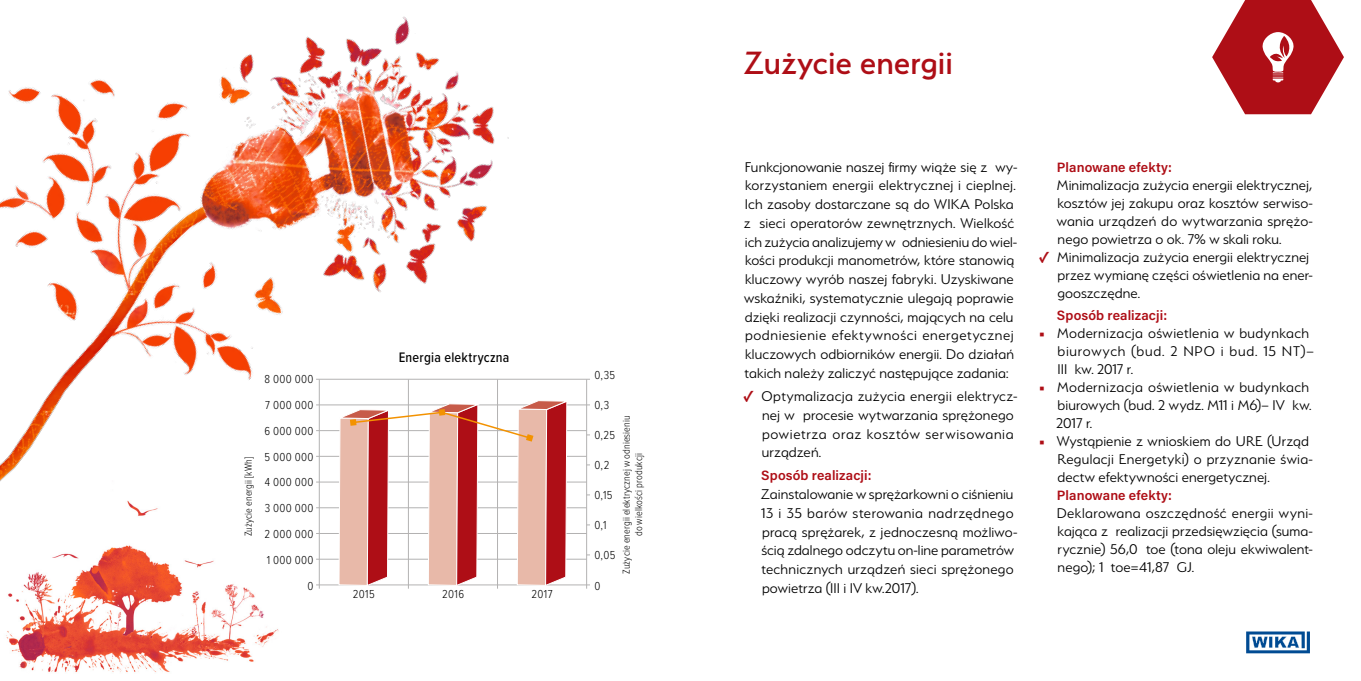
<style>
.page{position:relative;width:1361px;height:681px;background:#fff}
.page>*{position:absolute;margin:0;border:0;box-sizing:border-box;transform-origin:0 0}
.t1{font:500 36px "Serenity";color:#ae0e16}
.t2{font:300 15.75px/18.8px "Serenity";letter-spacing:.01em;color:#000}
.t3{font:500 14.25px "Proxima Nova Cond";letter-spacing:.02em;color:#000}
.t4{font:600 13.5px "Acumin Pro";letter-spacing:.01em;color:#ae0e16}
.t5{font:300 12px/25.8px "Proxima Nova Cond";letter-spacing:.03em;color:#000;text-align:right}
.t6{font:300 10.5px "Proxima Nova Cond";letter-spacing:.01em;color:#000}
.s1{font-family:"Acumin Pro";font-weight:900;font-size:13.5px;color:#ae0e16}
</style>
<div class="page">
<img style="left:0;top:16px;width:572px;height:573px">
<img style="left:0;top:457px;width:282px;height:215px">
<hr style="left:319px;top:379px;width:1px;height:209px;background:#b3b2b2">
<hr style="left:316px;top:404px;width:274px;height:1px;background:#b3b2b2">
<hr style="left:316px;top:430px;width:271px;height:1px;background:#b3b2b2">
<hr style="left:316px;top:456px;width:271px;height:1px;background:#b3b2b2">
<hr style="left:316px;top:481px;width:271px;height:1px;background:#b3b2b2">
<hr style="left:316px;top:507px;width:271px;height:1px;background:#b3b2b2">
<hr style="left:316px;top:533px;width:271px;height:1px;background:#b3b2b2">
<hr style="left:316px;top:558px;width:271px;height:1px;background:#b3b2b2">
<hr style="left:316px;top:584px;width:274px;height:1px;background:#b3b2b2">
<hr style="left:408px;top:379px;width:1px;height:209px;background:#b3b2b2">
<hr style="left:497px;top:379px;width:1px;height:209px;background:#b3b2b2">
<hr style="left:586px;top:379px;width:1px;height:209px;background:#b3b2b2">
<svg style="left:336px;top:399px;width:234px;height:187px"></svg>
<hr style="left:316px;top:379px;width:274px;height:1px;background:#b3b2b2">
<svg style="left:1246px;top:631px;width:64px;height:22px"></svg>
<svg style="left:1212px;top:0;width:132px;height:114px"></svg>
<p class="t3" style="left:399px;top:347px;width:112px">Energia elektryczna</p>
<p class="t5" style="left:264px;top:365px;width:51px">8 000 000<br>7 000 000<br>6 000 000<br>5 000 000<br>4 000 000<br>3 000 000<br>2 000 000<br>1 000 000<br>0</p>
<p class="t5" style="left:594px;top:361px;width:22px">0,35</p>
<p class="t5" style="left:594px;top:391px;width:16px">0,3</p>
<p class="t5" style="left:594px;top:421px;width:22px">0,25</p>
<p class="t5" style="left:594px;top:451px;width:16px">0,2</p>
<p class="t5" style="left:594px;top:481px;width:20px">0,15</p>
<p class="t5" style="left:594px;top:511px;width:14px">0,1</p>
<p class="t5" style="left:594px;top:541px;width:22px">0,05</p>
<p class="t5" style="left:594px;top:572px;width:8px">0</p>
<p class="t6" style="left:619px;top:573px;width:160px;rotate:-90deg">Zużycie energii elektrycznej w odniesieniu</p>
<p class="t6" style="left:240px;top:536px;width:81px;rotate:-90deg">Zużycie energii [kWh]</p>
<p class="t6" style="left:631px;top:536px;width:84px;rotate:-90deg">do wielkości produkcji</p>
<p class="t5" style="left:353px;top:580px;width:23px">2015</p>
<p class="t5" style="left:442px;top:580px;width:23px">2016</p>
<p class="t5" style="left:531px;top:580px;width:22px">2017</p>
<h1 class="t1" style="left:744px;top:43px;width:210px">Zużycie energii</h1>
<p class="t2" style="left:744px;top:157px;width:275px">Funkcjonowanie naszej firmy wiąże się z wy&shy;korzystaniem energii elektrycznej i cieplnej.<br>Ich zasoby dostarczane są do WIKA Polska z sieci operatorów zewnętrznych. Wielkość ich zużycia analizujemy w odniesieniu do wiel&shy;kości produkcji manometrów, które stanowią kluczowy wyrób naszej fabryki. Uzyskiwane wskaźniki, systematycznie ulegają poprawie dzięki realizacji czynności, mających na celu podniesienie efektywności energetycznej kluczowych odbiorników energii. Do działań takich należy zaliczyć następujące zadania:</p>
<p class="t2" style="left:762px;top:386px;width:257px;text-indent:-18px"><span class="s1">✓</span> Optymalizacja zużycia energii elektrycz&shy;nej w procesie wytwarzania sprężonego powietrza oraz kosztów serwisowania urządzeń.</p>
<p class="t4" style="left:761px;top:466px;width:112px">Sposób realizacji:</p>
<p class="t2" style="left:761px;top:484px;width:258px">Zainstalowanie w sprężarkowni o ciśnieniu 13 i 35 barów sterowania nadrzędnego pracą sprężarek, z jednoczesną możliwo&shy;ścią zdalnego odczytu on-line parametrów technicznych urządzeń sieci sprężonego powietrza (III i IV kw.2017).</p>
<p class="t4" style="left:1057px;top:157px;width:117px">Planowane efekty:</p>
<p class="t2" style="left:1057px;top:176px;width:258px;line-height:18px;text-align:justify">Minimalizacja zużycia energii elektrycznej, kosztów jej zakupu oraz kosztów serwiso&shy;wania urządzeń do wytwarzania sprężo&shy;nego powietrza o ok. 7% w skali roku.</p>
<p class="t2" style="left:1057px;top:248px;width:257px;line-height:18px;text-indent:-18px"><span class="s1">✓</span> Minimalizacja zużycia energii elektrycznej przez wymianę części oświetlenia na ener&shy;gooszczędne.</p>
<p class="t4" style="left:1057px;top:306px;width:112px">Sposób realizacji:</p>
<p class="t2" style="left:1057px;top:324px;width:258px;line-height:18px;text-indent:-18px"><span class="s1">•</span> Modernizacja oświetlenia w budynkach biurowych (bud. 2 NPO i bud. 15 NT)–<br>III kw. 2017 r.</p>
<p class="t2" style="left:1056px;top:378px;width:257px;line-height:18px;text-indent:-17px"><span class="s1">•</span> Modernizacja oświetlenia w budynkach biurowych (bud. 2 wydz. M11 i M6)– IV kw.<br>2017 r.</p>
<p class="t2" style="left:1057px;top:432px;width:257px;line-height:18px;text-indent:-18px"><span class="s1">•</span> Wystąpienie z wnioskiem do URE (Urząd<br>Regulacji Energetyki) o przyznanie świa&shy;dectw efektywności energetycznej.</p>
<p class="t4" style="left:1057px;top:486px;width:117px">Planowane efekty:</p>
<p class="t2" style="left:1057px;top:504px;width:258px;line-height:18px;text-align:justify">Deklarowana oszczędność energii wyni&shy;kająca z realizacji przedsięwzięcia (suma&shy;rycznie) 56,0 toe (tona oleju ekwiwalent&shy;nego); 1 toe=41,87 GJ.</p>
</div>
